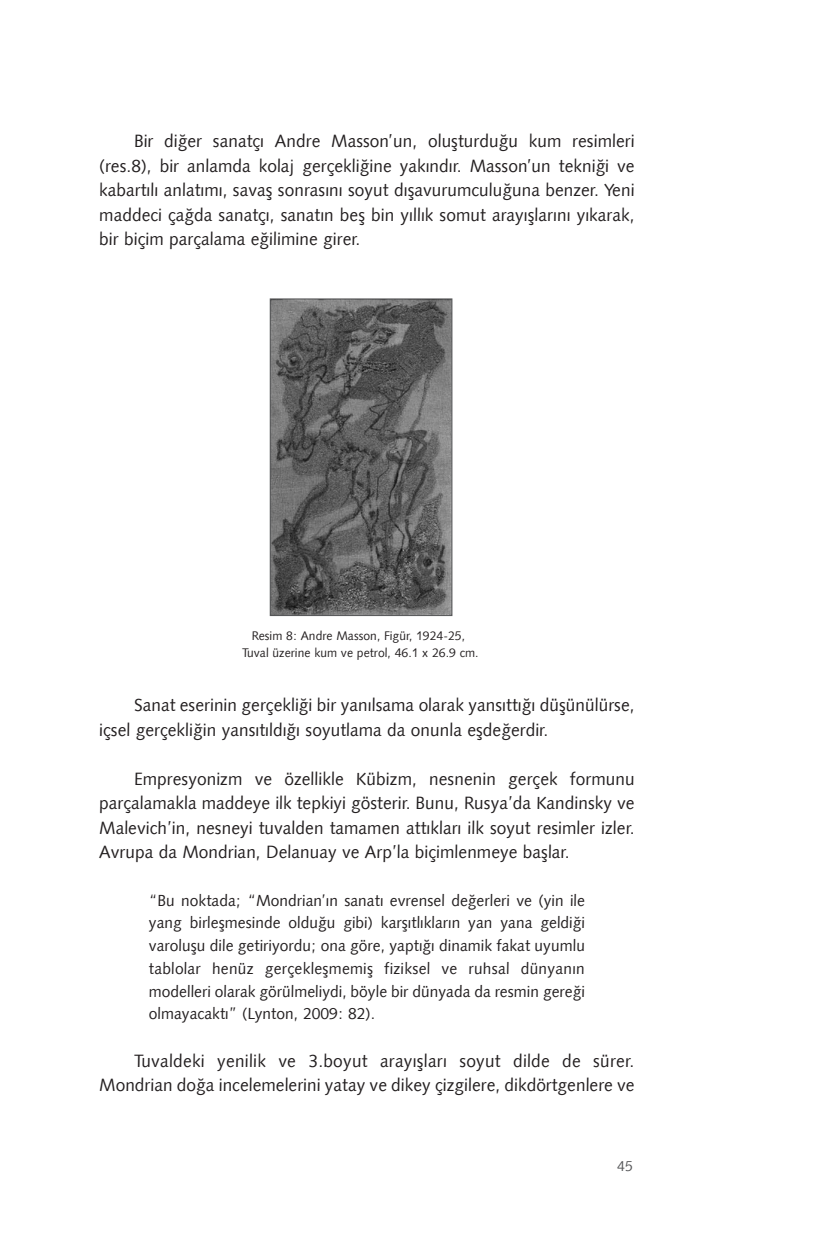
<style>
.page{position:relative;width:829px;height:1241px;background:#fff}
.page>*{position:absolute;margin:0;border:0;box-sizing:border-box;transform-origin:0 0}
.t1{font:17.5px/24.5px "Humanist 531 BT Roman A";color:#231f20;text-align:justify}
.t2{font:15.75px/22.8px "Humanist 531 BT Roman A";color:#231f20;text-align:justify}
.t3{font:14px "Humanist 531 BT Roman A";color:#57585a}
.t4{font:12.25px/17.5px "Humanist 531 BT Roman A";color:#231f20;text-align:center}
</style>
<div class="page">
<img style="left:272px;top:301px;width:178px;height:312px">
<div style="left:270px;top:299px;width:182px;height:316px;border:1px solid #57585a"></div>
<p class="t1" style="left:99px;top:128px;width:537px;text-indent:35px">Bir diğer sanatçı Andre Masson’un, oluşturduğu kum resimleri (res.8), bir anlamda kolaj gerçekliğine yakındır. Masson’un tekniği ve kabartılı anlatımı, savaş sonrasını soyut dışavurumculuğuna benzer. Yeni maddeci çağda sanatçı, sanatın beş bin yıllık somut arayışlarını yıkarak, bir biçim parçalama eğilimine girer.</p>
<p class="t4" style="left:242px;top:626px;width:238px">Resim 8: Andre Masson, Figür, 1924-25,<br>Tuval üzerine kum ve petrol, 46.1 x 26.9 cm.</p>
<p class="t1" style="left:99px;top:692px;width:537px;text-indent:35px">Sanat eserinin gerçekliği bir yanılsama olarak yansıttığı düşünülürse, içsel gerçekliğin yansıtıldığı soyutlama da onunla eşdeğerdir.</p>
<p class="t1" style="left:99px;top:765px;width:537px;text-indent:35px">Empresyonizm ve özellikle Kübizm, nesnenin gerçek formunu parçalamakla maddeye ilk tepkiyi gösterir. Bunu, Rusya’da Kandinsky ve Malevich’in, nesneyi tuvalden tamamen attıkları ilk soyut resimler izler.<br>Avrupa da Mondrian, Delanuay ve Arp’la biçimlenmeye başlar.</p>
<p class="t2" style="left:149px;top:888px;width:437px">“Bu noktada; “Mondrian’ın sanatı evrensel değerleri ve (yin ile yang birleşmesinde olduğu gibi) karşıtlıkların yan yana geldiği varoluşu dile getiriyordu; ona göre, yaptığı dinamik fakat uyumlu tablolar henüz gerçekleşmemiş fiziksel ve ruhsal dünyanın modelleri olarak görülmeliydi, böyle bir dünyada da resmin gereği olmayacaktı” (Lynton, 2009: 82).</p>
<p class="t1" style="left:99px;top:1047px;width:537px;text-align:right">Tuvaldeki yenilik ve 3.boyut arayışları soyut dilde de sürer.<br>Mondrian doğa incelemelerini yatay ve dikey çizgilere, dikdörtgenlere ve</p>
<p class="t3" style="left:617px;top:1156px;width:17px">45</p>
</div>
